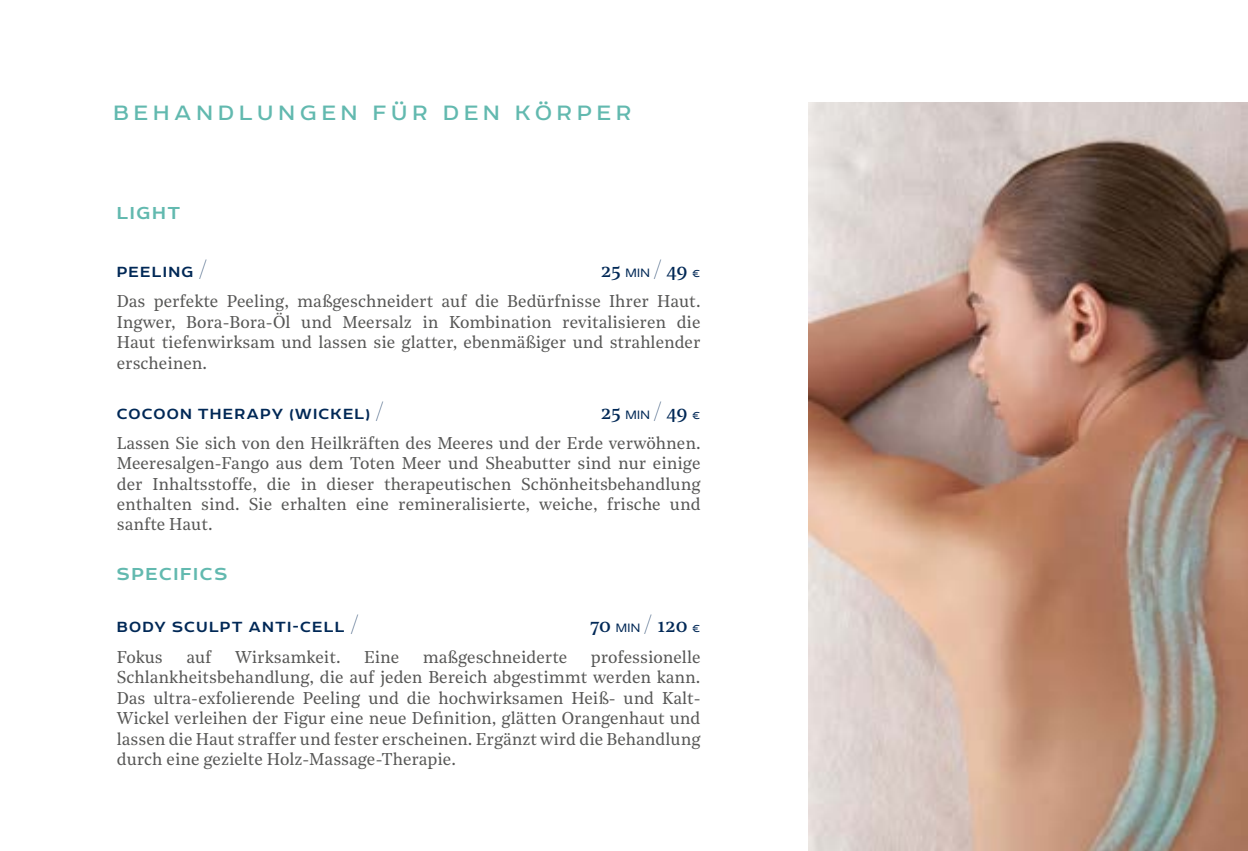
<style>
.page{position:relative;width:1248px;height:851px;background:#fff}
.page>*{position:absolute;margin:0;border:0;box-sizing:border-box;transform-origin:0 0}
.t1{font:24px "Echoes Sans";letter-spacing:.205em;color:#62b9af}
.t2{font:20px "Noe Text";letter-spacing:-.01em;color:#002856}
.t3{font:500 20px "Echoes Sans";letter-spacing:.08em;color:#62b9af}
.t4{font:17px/20.4px "Noe Text";color:#575756;text-align:justify}
.t5{font:500 17px "Echoes Sans";letter-spacing:.065em;color:#002856}
.s1{font-family:"Noe Display";font-weight:400;font-size:22px}
.s2{font-family:"Echoes Sans";font-weight:300;font-size:14px}
.s3{font-family:"Noe Display";font-size:22px}
</style>
<div class="page">
<img style="left:808px;top:102px;width:439px;height:748px">
<h1 class="t1" style="left:113px;top:99px;width:519px">BEHANDLUNGEN FÜR DEN KÖRPER</h1>
<p class="t3" style="left:117px;top:202px;width:65px">LIGHT</p>
<p class="t5" style="left:117px;top:263px;width:92px">PEELING <span class="s1">/</span></p>
<p class="t2" style="left:600px;top:255px;width:101px">25 <span class="s2">MIN</span> <span class="s3">/</span> 49 <span class="s2">€</span></p>
<p class="t4" style="left:117px;top:290px;width:585px">Das perfekte Peeling, maßgeschneidert auf die Bedürfnisse Ihrer Haut.<br>Ingwer, Bora-Bora-Öl und Meersalz in Kombination revitalisieren die Haut tiefenwirksam und lassen sie glatter, ebenmäßiger und strahlender erscheinen.</p>
<p class="t5" style="left:117px;top:404px;width:269px">COCOON THERAPY (WICKEL) <span class="s1">/</span></p>
<p class="t2" style="left:600px;top:397px;width:101px">25 <span class="s2">MIN</span> <span class="s3">/</span> 49 <span class="s2">€</span></p>
<p class="t4" style="left:117px;top:431px;width:585px">Lassen Sie sich von den Heilkräften des Meeres und der Erde verwöhnen.<br>Meeresalgen-Fango aus dem Toten Meer und Sheabutter sind nur einige der Inhaltsstoffe, die in dieser therapeutischen Schönheitsbehandlung enthalten sind. Sie erhalten eine remineralisierte, weiche, frische und sanfte Haut.</p>
<p class="t3" style="left:117px;top:562px;width:112px">SPECIFICS</p>
<p class="t5" style="left:117px;top:617px;width:243px">BODY SCULPT ANTI-CELL <span class="s1">/</span></p>
<p class="t2" style="left:590px;top:610px;width:112px">70 <span class="s2">MIN</span> <span class="s3">/</span> 120 <span class="s2">€</span></p>
<p class="t4" style="left:117px;top:645px;width:48px">Fokus</p>
<p class="t4" style="left:186px;top:645px;width:27px">auf</p>
<p class="t4" style="left:235px;top:645px;width:107px">Wirksamkeit.</p>
<p class="t4" style="left:364px;top:645px;width:37px">Eine</p>
<p class="t4" style="left:423px;top:645px;width:146px">maßgeschneiderte</p>
<p class="t4" style="left:117px;top:645px;width:585px;text-indent:474px">professionelle Schlankheitsbehandlung, die auf jeden Bereich abgestimmt werden kann.<br>Das ultra-exfolierende Peeling und die hochwirksamen Heiß- und Kalt-Wickel verleihen der Figur eine neue Definition, glätten Orangenhaut und lassen die Haut straffer und fester erscheinen. Ergänzt wird die Behandlung durch eine gezielte Holz-Massage-Therapie.</p>
</div>
